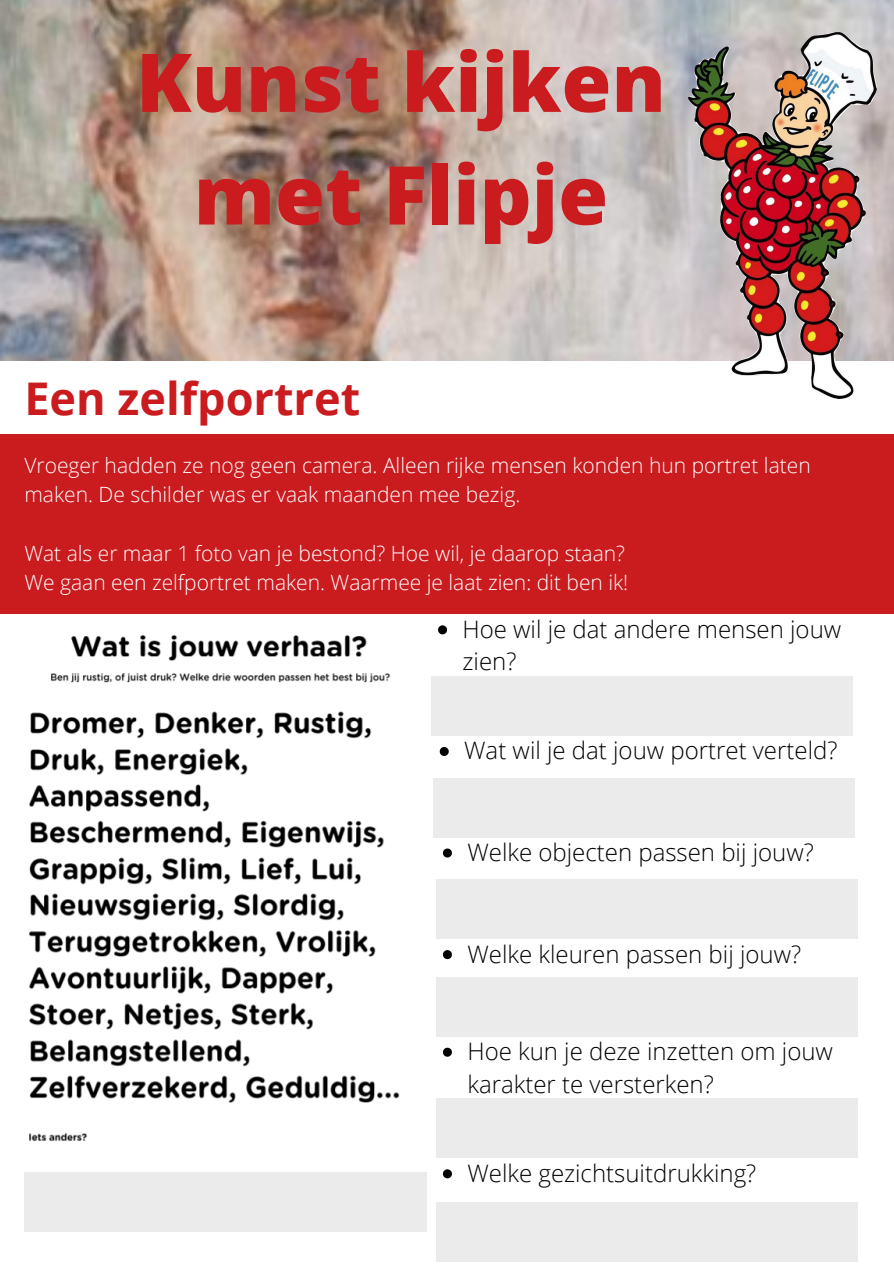
<style>
.page{position:relative;width:894px;height:1264px;background:#fff}
.page>*{position:absolute;margin:0;border:0;box-sizing:border-box;transform-origin:0 0}
.t1{font:800 81px/112.6px "Open Sans";color:#ca1b1f;text-align:center}
.t2{font:700 45px "Open Sans";color:#ca1b1f}
.t3{font:300 24px/32.7px "Open Sans";color:#000}
.t4{font:300 21px/29.2px "Open Sans";color:#fff}
</style>
<div class="page">
<img style="left:0;top:0;width:893px;height:361px">
<img style="left:688px;top:32px;width:188px;height:366px">
<div style="left:0;top:434px;width:893px;height:179px;background:#ca1b1f"></div>
<img style="left:29px;top:634px;width:421px;height:507px">
<div style="left:24px;top:1172px;width:403px;height:59px;background:#ebebeb"></div>
<div style="left:431px;top:676px;width:421px;height:59px;background:#ebebeb"></div>
<svg style="left:438px;top:625px;width:9px;height:9px"></svg>
<div style="left:433px;top:777px;width:421px;height:60px;background:#ebebeb"></div>
<svg style="left:439px;top:747px;width:9px;height:9px"></svg>
<div style="left:436px;top:879px;width:421px;height:60px;background:#ebebeb"></div>
<svg style="left:443px;top:848px;width:9px;height:9px"></svg>
<div style="left:436px;top:976px;width:421px;height:60px;background:#ebebeb"></div>
<svg style="left:443px;top:950px;width:9px;height:9px"></svg>
<div style="left:436px;top:1098px;width:421px;height:60px;background:#ebebeb"></div>
<svg style="left:443px;top:1047px;width:9px;height:9px"></svg>
<div style="left:436px;top:1202px;width:421px;height:59px;background:#ebebeb"></div>
<svg style="left:443px;top:1169px;width:9px;height:9px"></svg>
<h1 class="t1" style="left:136px;top:24px;width:531px">Kunst kijken met Flipje</h1>
<h2 class="t2" style="left:24px;top:367px;width:337px">Een zelfportret</h2>
<p class="t4" style="left:24px;top:450px;width:787px">Vroeger hadden ze nog geen camera. Alleen rijke mensen konden hun portret laten maken. De schilder was er vaak maanden mee bezig.</p>
<p class="t4" style="left:24px;top:538px;width:605px">Wat als er maar 1 foto van je bestond? Hoe wil, je daarop staan?<br>We gaan een zelfportret maken. Waarmee je laat zien: dit ben ik!</p>
<p class="t3" style="left:462px;top:612px;width:380px">Hoe wil je dat andere mensen jouw zien?</p>
<p class="t3" style="left:464px;top:733px;width:374px">Wat wil je dat jouw portret verteld?</p>
<p class="t3" style="left:467px;top:835px;width:348px">Welke objecten passen bij jouw?</p>
<p class="t3" style="left:467px;top:936px;width:335px">Welke kleuren passen bij jouw?</p>
<p class="t3" style="left:467px;top:1034px;width:367px">Hoe kun je deze inzetten om jouw karakter te versterken?</p>
<p class="t3" style="left:467px;top:1155px;width:290px">Welke gezichtsuitdrukking?</p>
</div>
